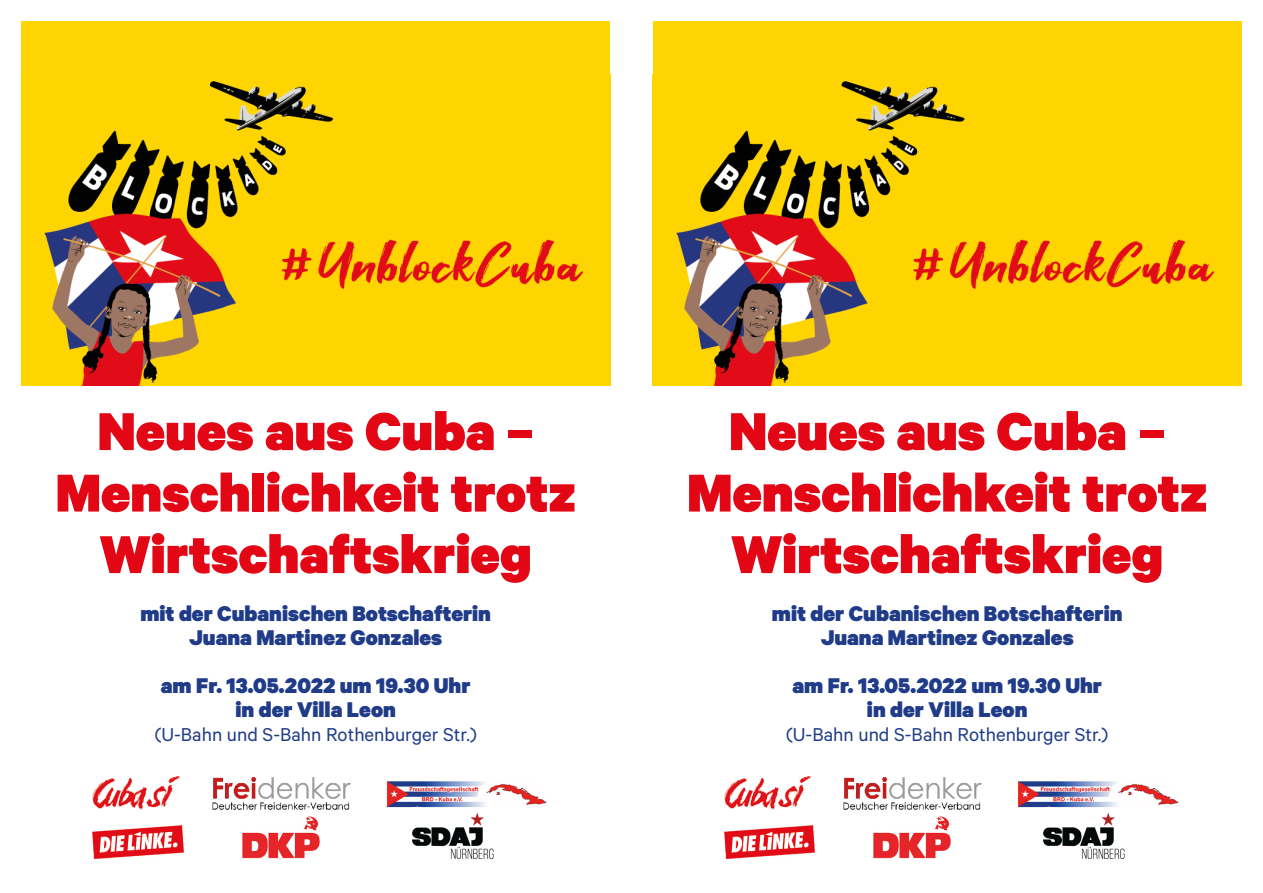
<style>
.page{position:relative;width:1263px;height:893px;background:#fff}
.page>*{position:absolute;margin:0;border:0;box-sizing:border-box;transform-origin:0 0}
.t1{font:900 60px/61.5px "Calibre";color:#e30614;text-align:center}
.t2{font:900 24px/24px "Calibre";color:#203c89;text-align:center}
.t3{font:21px "Calibre";color:#203c89}
</style>
<div class="page">
<div style="left:21px;top:21px;width:589px;height:365px;background:#ffd604"></div>
<img style="left:44px;top:81px;width:539px;height:305px">
<div style="left:653px;top:21px;width:589px;height:365px;background:#ffd604"></div>
<img style="left:676px;top:81px;width:538px;height:305px">
<img style="left:93px;top:776px;width:86px;height:34px">
<img style="left:724px;top:776px;width:87px;height:34px">
<img style="left:212px;top:776px;width:139px;height:34px">
<img style="left:843px;top:776px;width:139px;height:34px">
<img style="left:386px;top:781px;width:161px;height:27px">
<img style="left:1018px;top:781px;width:161px;height:27px">
<img style="left:93px;top:825px;width:90px;height:33px">
<img style="left:724px;top:825px;width:91px;height:33px">
<img style="left:242px;top:816px;width:77px;height:43px">
<img style="left:874px;top:816px;width:77px;height:43px">
<img style="left:411px;top:812px;width:83px;height:48px">
<img style="left:1042px;top:812px;width:83px;height:48px">
<h1 class="t1" style="left:56px;top:398px;width:522px">Neues aus Cuba –<br>Menschlichkeit trotz<br>Wirtschaftskrieg</h1>
<p class="t2" style="left:140px;top:601px;width:352px">mit der Cubanischen Botschafterin<br>Juana Martinez Gonzales</p>
<p class="t2" style="left:161px;top:673px;width:311px">am Fr. 13.05.2022 um 19.30 Uhr in der Villa Leon</p>
<p class="t3" style="left:155px;top:722px;width:324px">(U-Bahn und S-Bahn Rothenburger Str.)</p>
<h1 class="t1" style="left:687px;top:398px;width:522px">Neues aus Cuba –<br>Menschlichkeit trotz<br>Wirtschaftskrieg</h1>
<p class="t2" style="left:772px;top:601px;width:352px">mit der Cubanischen Botschafterin<br>Juana Martinez Gonzales</p>
<p class="t2" style="left:792px;top:673px;width:311px">am Fr. 13.05.2022 um 19.30 Uhr in der Villa Leon</p>
<p class="t3" style="left:786px;top:722px;width:324px">(U-Bahn und S-Bahn Rothenburger Str.)</p>
</div>
